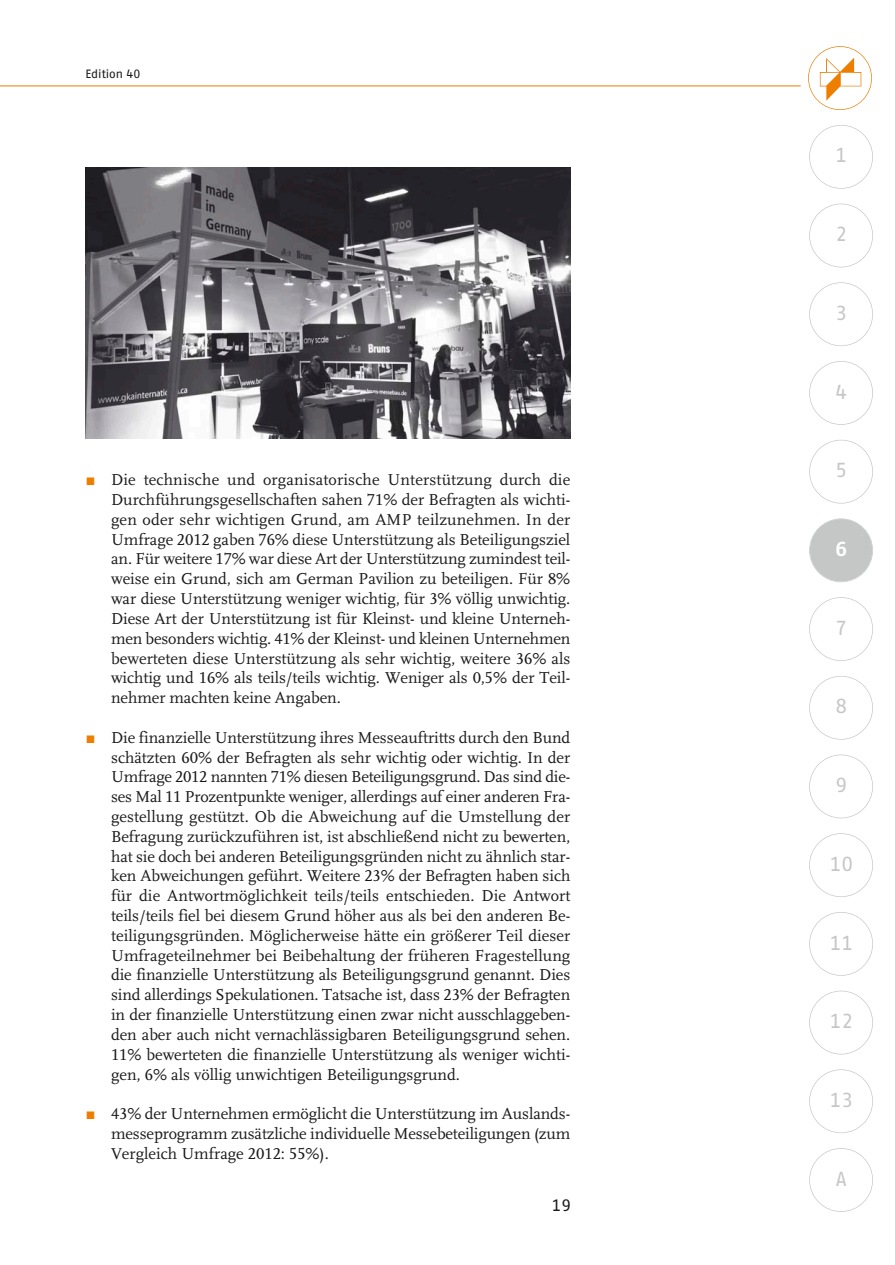
<style>
.page{position:relative;width:895px;height:1265px;background:#fff}
.page>*{position:absolute;margin:0;border:0;box-sizing:border-box;transform-origin:0 0}
.t1{font:20.25px "Fago No Regular Tf";color:#c5c6c6}
.t2{font:20.25px "Fago No Bold Tf";color:#fff}
.t3{font:16.5px/19.8px "Scala LF";letter-spacing:-.005em;color:#19181a;text-align:justify}
.t4{font:16.5px "Fago No Regular Tf";color:#19181a}
.t5{font:12px "Fago No Regular Tf";color:#19181a}
.s1{font-family:"Scala Exp";color:#ed7e00}
</style>
<div class="page">
<div style="left:808px;top:46px;width:64px;height:64px;border:1px solid #ed7e00;border-radius:50%"></div>
<svg style="left:820px;top:58px;width:41px;height:43px"></svg>
<div style="left:809px;top:125px;width:64px;height:64px;border:1px solid #c5c6c6;border-radius:50%"></div>
<div style="left:809px;top:203px;width:64px;height:64px;border:1px solid #c5c6c6;border-radius:50%"></div>
<div style="left:809px;top:282px;width:64px;height:64px;border:1px solid #c5c6c6;border-radius:50%"></div>
<div style="left:809px;top:361px;width:64px;height:64px;border:1px solid #c5c6c6;border-radius:50%"></div>
<div style="left:809px;top:440px;width:64px;height:63px;border:1px solid #c5c6c6;border-radius:50%"></div>
<div style="left:810px;top:519px;width:62px;height:62px;background:#c5c6c6;border-radius:50%"></div>
<div style="left:809px;top:518px;width:64px;height:64px;border:1px solid #c5c6c6;border-radius:50%"></div>
<div style="left:809px;top:597px;width:64px;height:64px;border:1px solid #c5c6c6;border-radius:50%"></div>
<div style="left:809px;top:675px;width:64px;height:64px;border:1px solid #c5c6c6;border-radius:50%"></div>
<div style="left:809px;top:754px;width:64px;height:64px;border:1px solid #c5c6c6;border-radius:50%"></div>
<div style="left:809px;top:833px;width:64px;height:64px;border:1px solid #c5c6c6;border-radius:50%"></div>
<div style="left:809px;top:911px;width:64px;height:64px;border:1px solid #c5c6c6;border-radius:50%"></div>
<div style="left:809px;top:990px;width:64px;height:64px;border:1px solid #c5c6c6;border-radius:50%"></div>
<div style="left:809px;top:1069px;width:64px;height:64px;border:1px solid #c5c6c6;border-radius:50%"></div>
<div style="left:809px;top:1147px;width:64px;height:64px;border:1px solid #c5c6c6;border-radius:50%"></div>
<hr style="left:0;top:85px;width:801px;height:1px;background:#ed7e00">
<img style="left:86px;top:168px;width:485px;height:270px">
<p class="t5" style="left:86px;top:69px;width:56px">Edition 40</p>
<p class="t3" style="left:111px;top:471px;width:461px;text-indent:-25px"><span class="s1">r</span> Die technische und organisatorische Unterstützung durch die Durchführungsgesellschaften sahen 71% der Befragten als wichti&shy;gen oder sehr wichtigen Grund, am AMP teilzunehmen. In der Umfrage 2012 gaben 76% diese Unterstützung als Beteiligungsziel an. Für weitere 17% war diese Art der Unterstützung zumindest teil&shy;weise ein Grund, sich am German Pavilion zu beteiligen. Für 8% war diese Unterstützung weniger wichtig, für 3% völlig unwichtig.<br>Diese Art der Unterstützung ist für Kleinst- und kleine Unterneh&shy;men besonders wichtig. 41% der Kleinst- und kleinen Unternehmen bewerteten diese Unterstützung als sehr wichtig, weitere 36% als wichtig und 16% als teils/teils wichtig. Weniger als 0,5% der Teil&shy;nehmer machten keine Angaben.</p>
<p class="t3" style="left:111px;top:728px;width:461px;text-indent:-25px"><span class="s1">r</span> Die finanzielle Unterstützung ihres Messeauftritts durch den Bund schätzten 60% der Befragten als sehr wichtig oder wichtig. In der Umfrage 2012 nannten 71% diesen Beteiligungsgrund. Das sind die&shy;ses Mal 11 Prozentpunkte weniger, allerdings auf einer anderen Fra&shy;gestellung gestützt. Ob die Abweichung auf die Umstellung der Befragung zurückzuführen ist, ist abschließend nicht zu bewerten, hat sie doch bei anderen Beteiligungsgründen nicht zu ähnlich star&shy;ken Abweichungen geführt. Weitere 23% der Befragten haben sich für die Antwortmöglichkeit teils/teils entschieden. Die Antwort teils/teils fiel bei diesem Grund höher aus als bei den anderen Be&shy;teiligungsgründen. Möglicherweise hätte ein größerer Teil dieser Umfrageteilnehmer bei Beibehaltung der früheren Fragestellung die finanzielle Unterstützung als Beteiligungsgrund genannt. Dies sind allerdings Spekulationen. Tatsache ist, dass 23% der Befragten in der finanzielle Unterstützung einen zwar nicht ausschlaggeben&shy;den aber auch nicht vernachlässigbaren Beteiligungsgrund sehen.<br>11% bewerteten die finanzielle Unterstützung als weniger wichti&shy;gen, 6% als völlig unwichtigen Beteiligungsgrund.</p>
<p class="t3" style="left:111px;top:1105px;width:461px;text-indent:-25px"><span class="s1">r</span> 43% der Unternehmen ermöglicht die Unterstützung im Auslands&shy;messeprogramm zusätzliche individuelle Messebeteiligungen (zum Vergleich Umfrage 2012: 55%).</p>
<p class="t4" style="left:552px;top:1198px;width:21px">19</p>
<p class="t1" style="left:836px;top:148px;width:13px">1</p>
<p class="t1" style="left:836px;top:226px;width:13px">2</p>
<p class="t1" style="left:836px;top:305px;width:13px">3</p>
<p class="t1" style="left:836px;top:384px;width:13px">4</p>
<p class="t1" style="left:836px;top:462px;width:13px">5</p>
<p class="t2" style="left:836px;top:541px;width:13px">6</p>
<p class="t1" style="left:836px;top:620px;width:13px">7</p>
<p class="t1" style="left:836px;top:698px;width:13px">8</p>
<p class="t1" style="left:836px;top:777px;width:13px">9</p>
<p class="t1" style="left:830px;top:856px;width:25px">10</p>
<p class="t1" style="left:830px;top:934px;width:25px">11</p>
<p class="t1" style="left:830px;top:1013px;width:25px">12</p>
<p class="t1" style="left:830px;top:1092px;width:25px">13</p>
<p class="t1" style="left:836px;top:1170px;width:12px">A</p>
</div>
